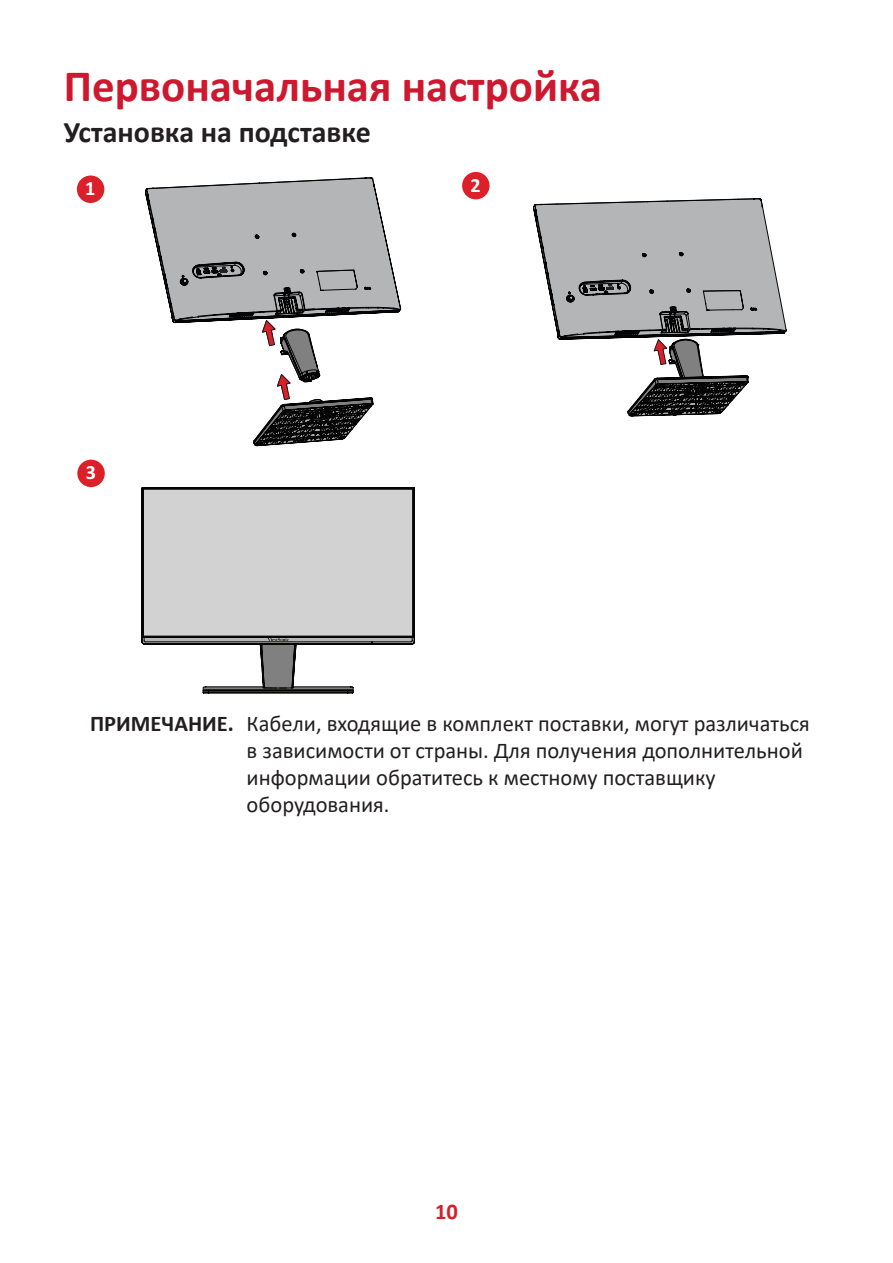
<style>
.page{position:relative;width:893px;height:1263px;background:#fff}
.page>*{position:absolute;margin:0;border:0;box-sizing:border-box;transform-origin:0 0}
.t1{font:700 45px "Calibri";color:#ce182f}
.t2{font:700 30px "Calibri";color:#231f20}
.t3{font:22.5px/27px "Calibri";color:#231f20}
.t4{font:700 22.5px "Calibri";color:#d1232a}
.t5{font:700 20.1px "Calibri";color:#fff}
.s1{font-weight:700}
</style>
<div class="page">
<div style="left:77px;top:176px;width:27px;height:27px;background:#dc2029;border-radius:50%"></div>
<svg style="left:145px;top:178px;width:256px;height:268px"></svg>
<div style="left:462px;top:172px;width:28px;height:27px;background:#dc2029;border-radius:50%"></div>
<svg style="left:533px;top:198px;width:253px;height:218px"></svg>
<div style="left:77px;top:460px;width:28px;height:27px;background:#dc2029;border-radius:50%"></div>
<svg style="left:142px;top:487px;width:273px;height:207px"></svg>
<h1 class="t1" style="left:64px;top:54px;width:540px">Первоначальная настройка</h1>
<h2 class="t2" style="left:64px;top:111px;width:309px">Установка на подставке</h2>
<p class="t5" style="left:85px;top:174px;width:12px">1</p>
<p class="t5" style="left:470px;top:171px;width:12px">2</p>
<p class="t5" style="left:86px;top:458px;width:12px">3</p>
<p class="t3" style="left:247px;top:709px;width:565px;text-indent:-156px"><span class="s1">ПРИМЕЧАНИЕ.</span> Кабели, входящие в комплект поставки, могут различаться в зависимости от страны. Для получения дополнительной информации обратитесь к местному поставщику оборудования.</p>
<p class="t4" style="left:435px;top:1196px;width:24px">10</p>
</div>
